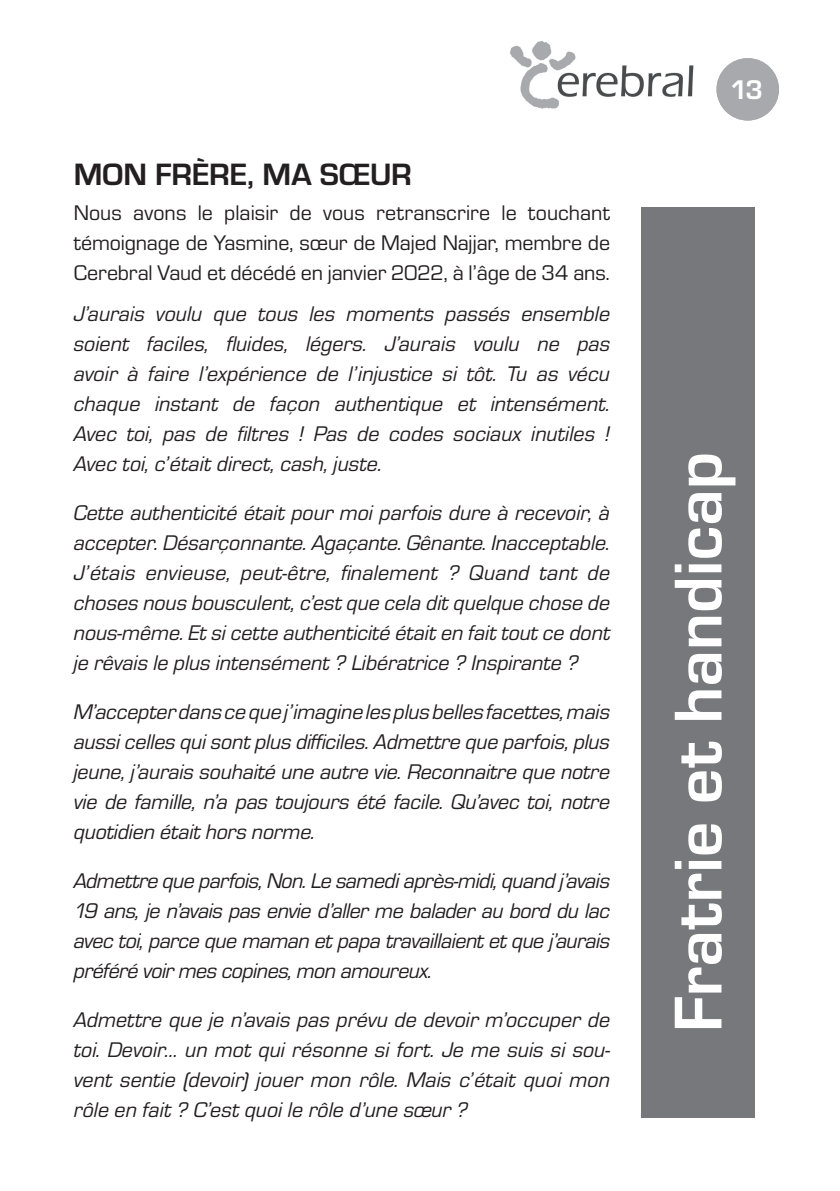
<style>
.page{position:relative;width:840px;height:1191px;background:#fff}
.page>*{position:absolute;margin:0;border:0;box-sizing:border-box;transform-origin:0 0}
.t1{font:700 70px "Eurostile";color:#fff}
.t2{font:700 32px "Eurostile";letter-spacing:-.01em;color:#231f20}
.t3{font:700 28px "Eurostile";color:#fff}
.t4{font:italic 22px/30px "Eurostile";letter-spacing:-.005em;color:#231f20;text-align:justify}
.t5{font:22px/30px "Eurostile";letter-spacing:-.01em;color:#231f20;text-align:justify}
</style>
<div class="page">
<div style="left:641px;top:207px;width:113px;height:910px;background:#76787b"></div>
<img style="left:510px;top:41px;width:184px;height:68px">
<div style="left:716px;top:58px;width:62px;height:62px;background:#a8a9ad;border-radius:50%"></div>
<h2 class="t2" style="left:74px;top:152px;width:339px">MON FRÈRE, MA SŒUR</h2>
<p class="t5" style="left:74px;top:197px;width:537px">Nous avons le plaisir de vous retranscrire le touchant témoignage de Yasmine, sœur de Majed Najjar, membre de Cerebral Vaud et décédé en janvier 2022, à l’âge de 34 ans.</p>
<p class="t4" style="left:74px;top:297px;width:537px">J’aurais voulu que tous les moments passés ensemble soient faciles, fluides, légers. J’aurais voulu ne pas avoir à faire l’expérience de l’injustice si tôt. Tu as vécu chaque instant de façon authentique et intensément.<br>Avec toi, pas de filtres ! Pas de codes sociaux inutiles !<br>Avec toi, c’était direct, cash, juste.</p>
<p class="t4" style="left:74px;top:497px;width:537px">Cette authenticité était pour moi parfois dure à recevoir, à accepter. Désarçonnante. Agaçante. Gênante. Inacceptable.<br>J’étais envieuse, peut-être, finalement ? Quand tant de choses nous bousculent, c’est que cela dit quelque chose de nous-même. Et si cette authenticité était en fait tout ce dont je rêvais le plus intensément ? Libératrice ? Inspirante ?</p>
<p class="t4" style="left:74px;top:696px;width:537px">M’accepter dans ce que j’imagine les plus belles facettes, mais aussi celles qui sont plus difficiles. Admettre que parfois, plus jeune, j’aurais souhaité une autre vie. Reconnaitre que notre vie de famille, n’a pas toujours été facile. Qu’avec toi, notre quotidien était hors norme.</p>
<p class="t4" style="left:74px;top:865px;width:537px">Admettre que parfois, Non. Le samedi après-midi, quand j’avais 19 ans, je n’avais pas envie d’aller me balader au bord du lac avec toi, parce que maman et papa travaillaient et que j’aurais préféré voir mes copines, mon amoureux.</p>
<p class="t4" style="left:74px;top:1004px;width:537px">Admettre que je n’avais pas prévu de devoir m’occuper de toi. Devoir… un mot qui résonne si fort. Je me suis si sou&shy;vent sentie (devoir) jouer mon rôle. Mais c’était quoi mon rôle en fait ? C’est quoi le rôle d’une sœur ?</p>
<p class="t3" style="left:729px;top:69px;width:34px">13</p>
<h1 class="t1" style="left:647px;top:1032px;width:582px;rotate:-90deg">Fratrie et handicap</h1>
</div>
